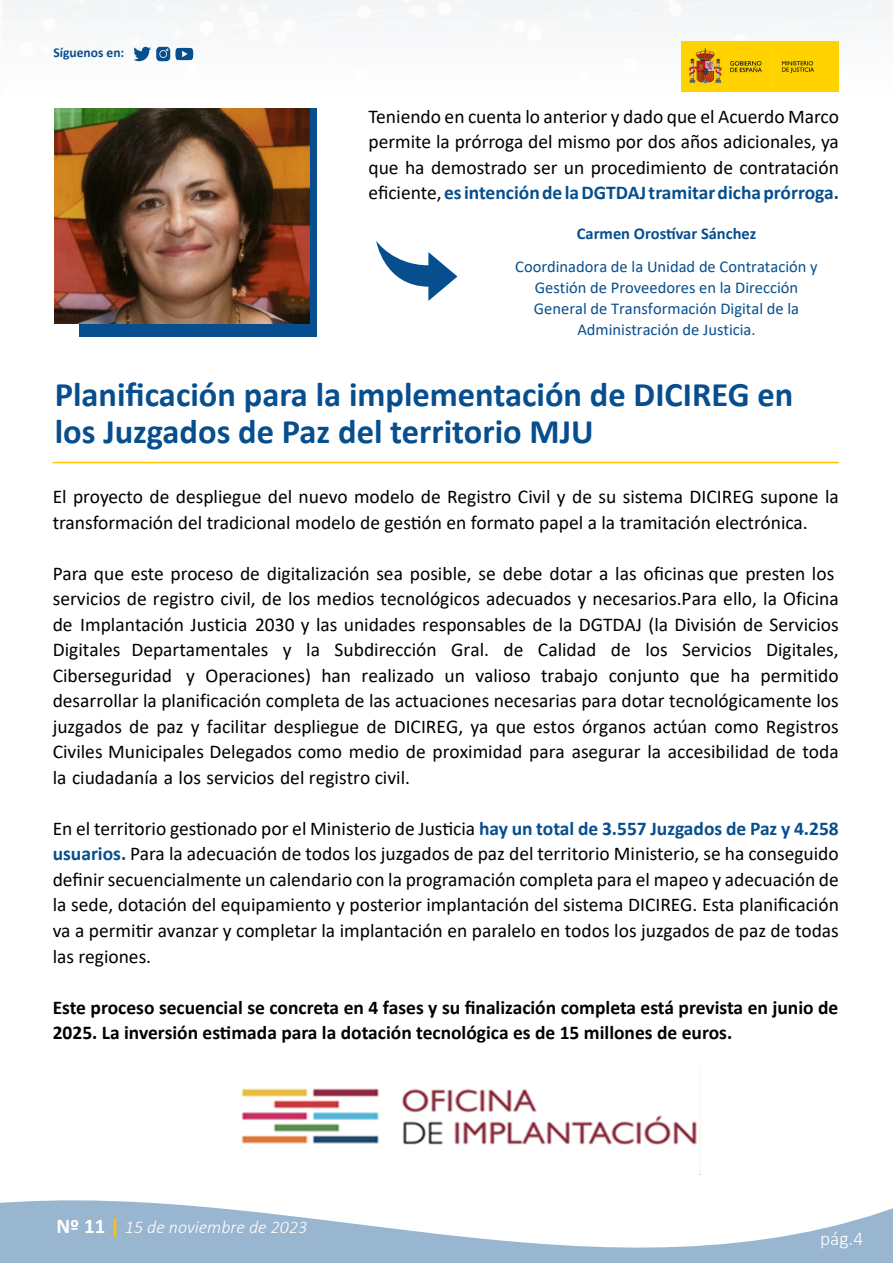
<style>
.page{position:relative;width:893px;height:1263px;background:#fff}
.page>*{position:absolute;margin:0;border:0;box-sizing:border-box;transform-origin:0 0}
.t1{font:700 34.5px/37.5px "Calibri";color:#074e8e}
.t2{font:19.5px/25.5px "Calibri";color:#000;text-align:justify}
.t3{font:700 19.5px/25.5px "Calibri";color:#000}
.t4{font:300 19.5px "Calibri";color:#fff}
.t5{font:italic 300 18px "Calibri";color:#fff}
.t6{font:16.5px/21px "Calibri";color:#074e8e;text-align:center}
.t7{font:700 16.5px "Calibri";color:#074e8e}
.t8{font:700 13.5px "Calibri";color:#074e8e}
.s1{font-weight:700;color:#074e8e}
.s2{font-weight:700;font-style:normal;font-size:21px}
.s3{font-weight:700;font-style:normal;font-size:21px;color:#ffc400}
</style>
<div class="page">
<svg style="left:0;top:1200px;width:893px;height:63px;fill:#99b6d0"></svg>
<img style="left:3px;top:0;width:890px;height:92px">
<svg style="left:133px;top:47px;width:60px;height:14px"></svg>
<img style="left:681px;top:42px;width:157px;height:50px">
<div style="left:79px;top:109px;width:238px;height:228px;background:#074e8e"></div>
<hr style="left:53px;top:462px;width:786px;height:1px;background:#ffc400">
<img style="left:54px;top:108px;width:255px;height:216px">
<svg style="left:376px;top:241px;width:81px;height:60px"></svg>
<img style="left:241px;top:1088px;width:460px;height:87px">
<p class="t8" style="left:53px;top:43px;width:72px">Síguenos en:</p>
<p class="t2" style="left:368px;top:103px;width:472px">Teniendo en cuenta lo anterior y dado que el Acuerdo Marco permite la prórroga del mismo por dos años adicionales, ya que ha demostrado ser un procedimiento de contratación eficiente, <span class="s1">es intención de la DGTDAJ tramitar dicha prórroga.</span></p>
<p class="t7" style="left:577px;top:222px;width:181px">Carmen Orostívar Sánchez</p>
<p class="t6" style="left:515px;top:256px;width:304px">Coordinadora de la Unidad de Contratación y Gestión de Proveedores en la Dirección General de Transformación Digital de la Administración de Justicia.</p>
<h1 class="t1" style="left:55px;top:375px;width:740px">Planificación para la implementación de DICIREG en los Juzgados de Paz del territorio MJU</h1>
<p class="t2" style="left:53px;top:484px;width:788px">El proyecto de despliegue del nuevo modelo de Registro Civil y de su sistema DICIREG supone la transformación del tradicional modelo de gestión en formato papel a la tramitación electrónica.</p>
<p class="t2" style="left:53px;top:560px;width:788px;text-align:left">Para que este proceso de digitalización sea posible, se debe dotar a las oficinas que presten los servicios de registro civil, de los medios tecnológicos adecuados y necesarios.Para ello, la Oficina de Implantación Justicia 2030 y las unidades responsables de la DGTDAJ (la División de Servicios Digitales Departamentales y la Subdirección Gral. de Calidad de los Servicios Digitales, Ciberseguridad y Operaciones) han realizado un valioso trabajo conjunto que ha permitido desarrollar la planificación completa de las actuaciones necesarias para dotar tecnológicamente los juzgados de paz y facilitar despliegue de DICIREG, ya que estos órganos actúan como Registros Civiles Municipales Delegados como medio de proximidad para asegurar la accesibilidad de toda la ciudadanía a los servicios del registro civil.</p>
<p class="t2" style="left:53px;top:815px;width:788px">En el territorio gestionado por el Ministerio de Justicia <span class="s1">hay un total de 3.557 Juzgados de Paz y 4.258 usuarios.</span> Para la adecuación de todos los juzgados de paz del territorio Ministerio, se ha conseguido definir secuencialmente un calendario con la programación completa para el mapeo y adecuación de la sede, dotación del equipamiento y posterior implantación del sistema DICIREG. Esta planificación va a permitir avanzar y completar la implantación en paralelo en todos los juzgados de paz de todas las regiones.</p>
<p class="t3" style="left:53px;top:994px;width:787px">Este proceso secuencial se concreta en 4 fases y su finalización completa está prevista en junio de<br>2025. La inversión estimada para la dotación tecnológica es de 15 millones de euros.</p>
<p class="t5" style="left:56px;top:1216px;width:252px"><span class="s2">Nº 11</span> <span class="s3">|</span> 15 de noviembre de 2023</p>
<p class="t4" style="left:820px;top:1226px;width:45px">pág.4</p>
</div>
